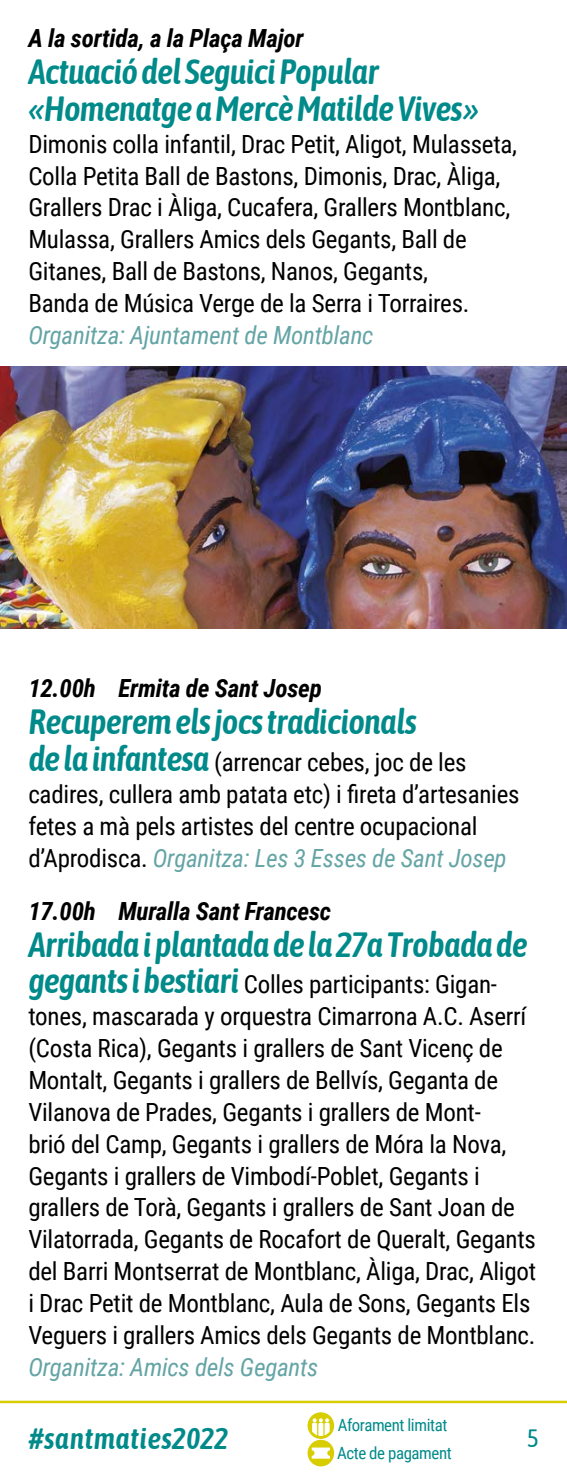
<style>
.page{position:relative;width:567px;height:1475px;background:#fff}
.page>*{position:absolute;margin:0;border:0;box-sizing:border-box;transform-origin:0 0}
.t1{font:italic 600 35px/36.8px "Asap Condensed";letter-spacing:-.025em;color:#008a8a}
.t2{font:italic 600 30px "Asap Condensed";letter-spacing:.01em;color:#008a8a}
.t3{font:25px/31.8px "Roboto Condensed";letter-spacing:-.01em;color:#000}
.t4{font:italic 700 25px "Roboto Condensed";letter-spacing:-.01em;color:#000}
.t5{font:italic 25px "Roboto Condensed";letter-spacing:-.01em;color:#64a4a5}
.t6{font:25px "Asap Condensed";color:#008a8a}
.t7{font:17px "Roboto Condensed";letter-spacing:-.025em;color:#008a8a}
.s1{font-family:"Asap Condensed";font-weight:600;font-style:italic;font-size:35px;color:#008a8a}
.s2{font-style:italic;color:#64a4a5}
</style>
<div class="page">
<svg style="left:308px;top:1439px;width:26px;height:26px"></svg>
<svg style="left:312px;top:1447px;width:18px;height:11px"></svg>
<svg style="left:308px;top:1411px;width:26px;height:27px"></svg>
<svg style="left:312px;top:1417px;width:18px;height:18px"></svg>
<hr style="left:0;top:1400px;width:567px;height:2px;background:#d7cd01">
<img style="left:0;top:367px;width:567px;height:261px">
<p class="t4" style="left:28px;top:21px;width:277px">A la sortida, a la Plaça Major</p>
<h1 class="t1" style="left:28px;top:52px;width:452px">Actuació del Seguici Popular «Homenatge a Mercè Matilde Vives»</h1>
<p class="t3" style="left:28px;top:127px;width:490px">Dimonis colla infantil, Drac Petit, Aligot, Mulasseta, Colla Petita Ball de Bastons, Dimonis, Drac, Àliga, Grallers Drac i Àliga, Cucafera, Grallers Montblanc, Mulassa, Grallers Amics dels Gegants, Ball de Gitanes, Ball de Bastons, Nanos, Gegants,<br>Banda de Música Verge de la Serra i Torraires.</p>
<p class="t5" style="left:28px;top:317px;width:347px">Organitza: Ajuntament de Montblanc</p>
<p class="t4" style="left:28px;top:670px;width:295px">12.00h Ermita de Sant Josep</p>
<h1 class="t1" style="left:28px;top:702px;width:390px">Recuperem els jocs tradicionals</h1>
<p class="t3" style="left:28px;top:745px;width:493px"><span class="s1">de la infantesa</span> (arrencar cebes, joc de les cadires, cullera amb patata etc) i fireta d’artesanies fetes a mà pels artistes del centre ocupacional d’Aprodisca. <span class="s2">Organitza: Les 3 Esses de Sant Josep</span></p>
<p class="t4" style="left:28px;top:893px;width:304px">17.00h Muralla Sant Francesc</p>
<h1 class="t1" style="left:28px;top:924px;width:501px">Arribada i plantada de la 27a Trobada de</h1>
<p class="t3" style="left:28px;top:967px;width:509px"><span class="s1">gegants i bestiari</span> Colles participants: Gigan&shy;tones, mascarada y orquestra Cimarrona A.C. Aserrí (Costa Rica), Gegants i grallers de Sant Vicenç de Montalt, Gegants i grallers de Bellvís, Geganta de Vilanova de Prades, Gegants i grallers de Mont-<br>brió del Camp, Gegants i grallers de Móra la Nova, Gegants i grallers de Vimbodí-Poblet, Gegants i grallers de Torà, Gegants i grallers de Sant Joan de Vilatorrada, Gegants de Rocafort de Queralt, Gegants del Barri Montserrat de Montblanc, Àliga, Drac, Aligot i Drac Petit de Montblanc, Aula de Sons, Gegants Els Veguers i grallers Amics dels Gegants de Montblanc.</p>
<p class="t5" style="left:28px;top:1349px;width:292px">Organitza: Amics dels Gegants</p>
<p class="t7" style="left:338px;top:1413px;width:111px">Aforament limitat</p>
<p class="t2" style="left:28px;top:1417px;width:201px">#santmaties2022</p>
<p class="t6" style="left:527px;top:1421px;width:13px">5</p>
<p class="t7" style="left:337px;top:1440px;width:116px">Acte de pagament</p>
</div>
